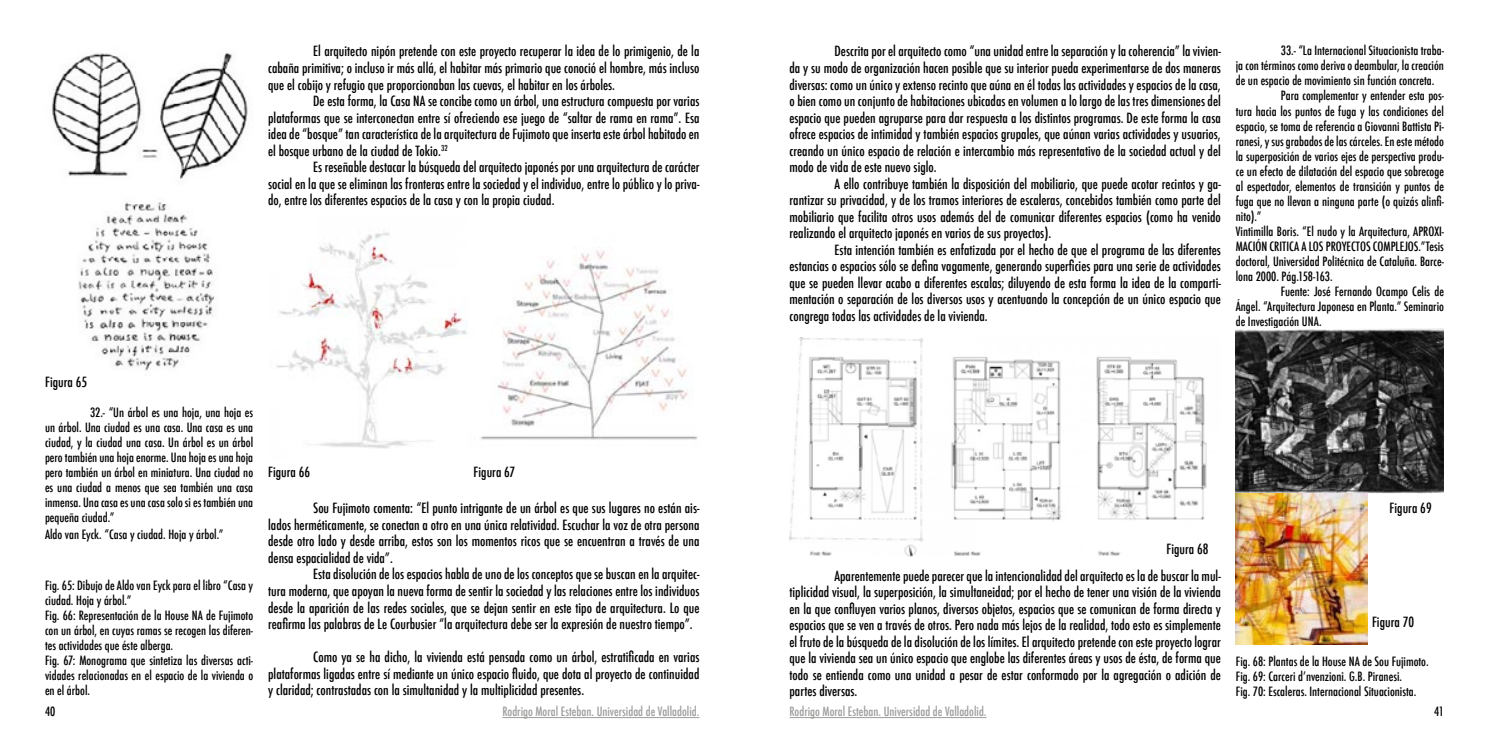
<style>
.page{position:relative;width:1489px;height:745px;background:#fff}
.page>*{position:absolute;margin:0;border:0;box-sizing:border-box;transform-origin:0 0}
.t1{font:500 condensed 13.75px/16.5px "Futura";color:#000;text-align:justify}
.t2{font:500 condensed 12.5px/15px "Futura";color:#000}
.t3{font:500 condensed 12.5px "Futura";color:#9d9d9c}
</style>
<div class="page">
<img style="left:277px;top:232px;width:190px;height:217px">
<img style="left:480px;top:250px;width:218px;height:190px">
<img style="left:789px;top:337px;width:418px;height:219px">
<img style="left:52px;top:52px;width:196px;height:319px">
<img style="left:1235px;top:328px;width:208px;height:165px">
<img style="left:1235px;top:493px;width:131px;height:151px">
<hr style="left:789px;top:716px;width:197px;height:1px;background:#9d9d9c">
<hr style="left:502px;top:716px;width:197px;height:1px;background:#9d9d9c">
<p class="t1" style="left:268px;top:43px;width:433px;text-indent:45px">El arquitecto nipón pretende con este proyecto recuperar la idea de lo primigenio, de la cabaña primitiva; o incluso ir más allá, el habitar más primario que conoció el hombre, más incluso que el cobijo y refugio que proporcionaban las cuevas, el habitar en los árboles.</p>
<p class="t1" style="left:268px;top:93px;width:433px;text-indent:45px">De esta forma, la Casa NA se concibe como un árbol, una estructura compuesta por varias plataformas que se interconectan entre sí ofreciendo ese juego de “saltar de rama en rama”. Esa idea de “bosque” tan característica de la arquitectura de Fujimoto que inserta este árbol habitado en el bosque urbano de la ciudad de Tokio.<sup>32</sup></p>
<p class="t1" style="left:268px;top:159px;width:433px;text-indent:45px">Es reseñable destacar la búsqueda del arquitecto japonés por una arquitectura de carácter social en la que se eliminan las fronteras entre la sociedad y el individuo, entre lo público y lo priva&shy;do, entre los diferentes espacios de la casa y con la propia ciudad.</p>
<p class="t1" style="left:45px;top:374px;width:44px">Figura 65</p>
<p class="t2" style="left:45px;top:404px;width:210px;text-align:justify;text-indent:45px">32.- “Un árbol es una hoja, una hoja es un árbol. Una ciudad es una casa. Una casa es una ciudad, y la ciudad una casa. Un árbol es un árbol pero también una hoja enorme. Una hoja es una hoja pero también un árbol en miniatura. Una ciudad no es una ciudad a menos que sea también una casa inmensa. Una casa es una casa solo si es también una pequeña ciudad.”</p>
<p class="t2" style="left:45px;top:526px;width:180px">Aldo van Eyck. “Casa y ciudad. Hoja y árbol.”</p>
<p class="t2" style="left:45px;top:577px;width:210px">Fig. 65: Dibujo de Aldo van Eyck para el libro “Casa y ciudad. Hoja y árbol.”<br>Fig. 66: Representación de la House NA de Fujimoto con un árbol, en cuyas ramas se recogen las diferen&shy;tes actividades que éste alberga.<br>Fig. 67: Monograma que sintetiza las diversas acti&shy;vidades relacionadas en el espacio de la vivienda o en el árbol.</p>
<p class="t1" style="left:268px;top:463px;width:44px">Figura 66</p>
<p class="t1" style="left:473px;top:463px;width:43px">Figura 67</p>
<p class="t1" style="left:268px;top:500px;width:433px;text-indent:45px">Sou Fujimoto comenta: “El punto intrigante de un árbol es que sus lugares no están ais&shy;lados herméticamente, se conectan a otro en una única relatividad. Escuchar la voz de otra persona desde otro lado y desde arriba, estos son los momentos ricos que se encuentran a través de una densa espacialidad de vida”.</p>
<p class="t1" style="left:268px;top:566px;width:433px;text-indent:45px">Esta disolución de los espacios habla de uno de los conceptos que se buscan en la arquitec&shy;tura moderna, que apoyan la nueva forma de sentir la sociedad y las relaciones entre los individuos desde la aparición de las redes sociales, que se dejan sentir en este tipo de arquitectura. Lo que reafirma las palabras de Le Courbusier “la arquitectura debe ser la expresión de nuestro tiempo”.</p>
<p class="t1" style="left:268px;top:648px;width:433px;text-indent:45px">Como ya se ha dicho, la vivienda está pensada como un árbol, estratificada en varias plataformas ligadas entre sí mediante un único espacio fluido, que dota al proyecto de continuidad y claridad; contrastadas con la simultanidad y la multiplicidad presentes.</p>
<p class="t1" style="left:789px;top:43px;width:433px;text-indent:45px">Descrita por el arquitecto como “una unidad entre la separación y la coherencia” la vivien&shy;da y su modo de organización hacen posible que su interior pueda experimentarse de dos maneras diversas: como un único y extenso recinto que aúna en él todas las actividades y espacios de la casa, o bien como un conjunto de habitaciones ubicadas en volumen a lo largo de las tres dimensiones del espacio que pueden agruparse para dar respuesta a los distintos programas. De este forma la casa ofrece espacios de intimidad y también espacios grupales, que aúnan varias actividades y usuarios, creando un único espacio de relación e intercambio más representativo de la sociedad actual y del modo de vida de este nuevo siglo.</p>
<p class="t1" style="left:789px;top:175px;width:433px;text-indent:45px">A ello contribuye también la disposición del mobiliario, que puede acotar recintos y ga&shy;rantizar su privacidad, y de los tramos interiores de escaleras, concebidos también como parte del mobiliario que facilita otros usos además del de comunicar diferentes espacios (como ha venido realizando el arquitecto japonés en varios de sus proyectos).</p>
<p class="t1" style="left:789px;top:241px;width:433px;text-indent:45px">Esta intención también es enfatizada por el hecho de que el programa de las diferentes estancias o espacios sólo se defina vagamente, generando superficies para una serie de actividades que se pueden llevar acabo a diferentes escalas; diluyendo de esta forma la idea de la comparti&shy;mentación o separación de los diversos usos y acentuando la concepción de un único espacio que congrega todas las actividades de la vivienda.</p>
<p class="t2" style="left:1280px;top:43px;width:165px">33.- “La Internacional Situacionista traba-</p>
<p class="t2" style="left:1235px;top:58px;width:210px">ja con términos como deriva o deambular, la creación</p>
<p class="t2" style="left:1235px;top:73px;width:200px">de un espacio de movimiento sin función concreta.</p>
<p class="t2" style="left:1280px;top:88px;width:165px">Para complementar y entender esta pos-</p>
<p class="t2" style="left:1235px;top:103px;width:210px">tura hacia los puntos de fuga y las condiciones del</p>
<p class="t2" style="left:1235px;top:118px;width:210px">espacio, se toma de referencia a Giovanni Battista Pi-</p>
<p class="t2" style="left:1235px;top:133px;width:210px">ranesi, y sus grabados de las cárceles. En este método</p>
<p class="t2" style="left:1235px;top:148px;width:210px">la superposición de varios ejes de perspectiva produ-</p>
<p class="t2" style="left:1235px;top:163px;width:210px">ce un efecto de dilatación del espacio que sobrecoge</p>
<p class="t2" style="left:1235px;top:178px;width:210px">al espectador, elementos de transición y puntos de</p>
<p class="t2" style="left:1235px;top:193px;width:210px">fuga que no llevan a ninguna parte (o quizás alinfi-</p>
<p class="t2" style="left:1235px;top:208px;width:27px">nito).”</p>
<p class="t2" style="left:1235px;top:223px;width:210px">Vintimilla Boris. “El nudo y la Arquitectura, APROXI-</p>
<p class="t2" style="left:1235px;top:238px;width:210px">MACIÓN CRITICA A LOS PROYECTOS COMPLEJOS.”Tesis</p>
<p class="t2" style="left:1235px;top:253px;width:210px">doctoral, Universidad Politécnica de Cataluña. Barce-</p>
<p class="t2" style="left:1235px;top:268px;width:98px">lona 2000. Pág.158-163.</p>
<p class="t2" style="left:1280px;top:283px;width:165px">Fuente: José Fernando Ocampo Celis de</p>
<p class="t2" style="left:1235px;top:298px;width:210px">Ángel. “Arquitectura Japonesa en Planta.” Seminario</p>
<p class="t2" style="left:1235px;top:313px;width:87px">de Investigación UNA.</p>
<p class="t1" style="left:1166px;top:540px;width:44px">Figura 68</p>
<p class="t1" style="left:789px;top:567px;width:433px;text-indent:45px">Aparentemente puede parecer que la intencionalidad del arquitecto es la de buscar la mul&shy;tiplicidad visual, la superposición, la simultaneidad; por el hecho de tener una visión de la vivienda en la que confluyen varios planos, diversos objetos, espacios que se comunican de forma directa y espacios que se ven a través de otros. Pero nada más lejos de la realidad, todo esto es simplemente el fruto de la búsqueda de la disolución de los límites. El arquitecto pretende con este proyecto lograr que la vivienda sea un único espacio que englobe las diferentes áreas y usos de ésta, de forma que todo se entienda como una unidad a pesar de estar conformado por la agregación o adición de partes diversas.</p>
<p class="t1" style="left:1389px;top:500px;width:44px">Figura 69</p>
<p class="t1" style="left:1371px;top:613px;width:44px">Figura 70</p>
<p class="t2" style="left:1235px;top:653px;width:194px">Fig. 68: Plantas de la House NA de Sou Fujimoto.<br>Fig. 69: Carceri d’nvenzioni. G.B. Piranesi.<br>Fig. 70: Escaleras. Internacional Situacionista.</p>
<p class="t3" style="left:502px;top:703px;width:198px">Rodrigo Moral Esteban. Universidad de Valladolid.</p>
<p class="t3" style="left:789px;top:703px;width:198px">Rodrigo Moral Esteban. Universidad de Valladolid.</p>
<p class="t2" style="left:45px;top:703px;width:12px">40</p>
<p class="t2" style="left:1433px;top:703px;width:11px">41</p>
</div>
